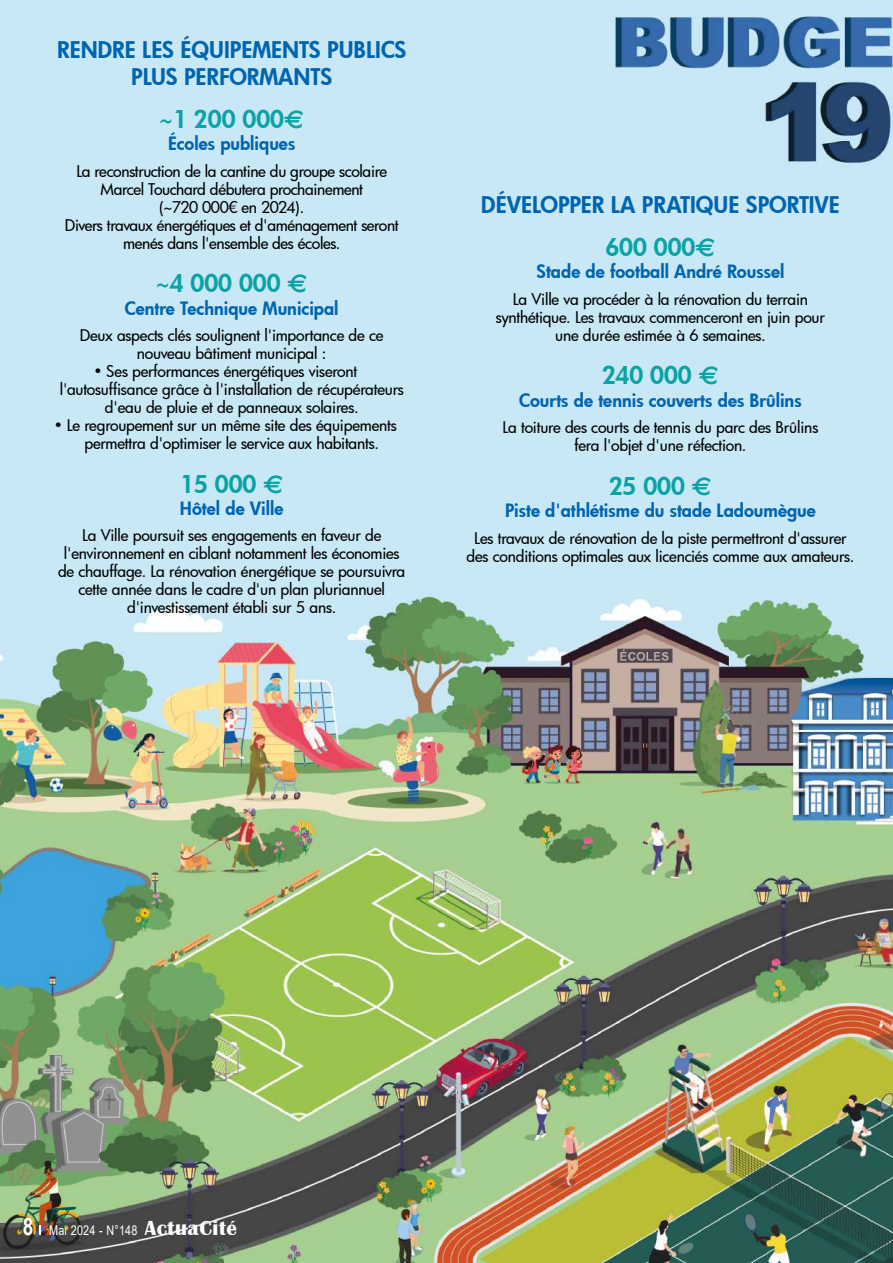
<style>
.page{position:relative;width:893px;height:1263px;background:#fff}
.page>*{position:absolute;margin:0;border:0;box-sizing:border-box;transform-origin:0 0}
.t1{font:800 24px "Futura";color:#09a3a6}
.t2{font:800 22.5px/27px "Futura";color:#0064af;text-align:center}
.t3{font:800 18px "Futura";color:#0064af}
.t4{font:500 15.75px/18px "Futura";letter-spacing:-.015em;color:#000;text-align:center}
.t5{font:13.5px "Arial";letter-spacing:.02em;color:#fff;scale:.8 1}
.s1{font-weight:700;font-size:24px}
.s2{font-family:"Britannic";font-weight:700;font-size:21px}
</style>
<div class="page">
<img style="left:0;top:0;width:893px;height:1263px">
<h2 class="t2" style="left:57px;top:35px;width:351px">RENDRE LES ÉQUIPEMENTS PUBLICS<br>PLUS PERFORMANTS</h2>
<h1 class="t1" style="left:159px;top:103px;width:146px">~1 200 000€</h1>
<p class="t3" style="left:168px;top:132px;width:129px">Écoles publiques</p>
<p class="t4" style="left:65px;top:162px;width:335px">La reconstruction de la cantine du groupe scolaire Marcel Touchard débutera prochainement<br>(~720 000€ en 2024).<br>Divers travaux énergétiques et d'aménagement seront menés dans l'ensemble des écoles.</p>
<h1 class="t1" style="left:156px;top:267px;width:153px">~4 000 000 €</h1>
<p class="t3" style="left:125px;top:296px;width:215px">Centre Technique Municipal</p>
<p class="t4" style="left:80px;top:326px;width:305px">Deux aspects clés soulignent l'importance de ce nouveau bâtiment municipal :</p>
<p class="t4" style="left:94px;top:362px;width:265px">• Ses performances énergétiques viseront</p>
<p class="t4" style="left:60px;top:380px;width:346px">l'autosuffisance grâce à l'installation de récupérateurs</p>
<p class="t4" style="left:105px;top:398px;width:255px">d'eau de pluie et de panneaux solaires.</p>
<p class="t4" style="left:85px;top:416px;width:314px;text-align:left;text-indent:-31px">• Le regroupement sur un même site des équipements permettra d'optimiser le service aux habitants.</p>
<h1 class="t1" style="left:180px;top:468px;width:105px">15 000 €</h1>
<p class="t3" style="left:180px;top:496px;width:105px">Hôtel de Ville</p>
<p class="t4" style="left:58px;top:526px;width:349px">La Ville poursuit ses engagements en faveur de l'environnement en ciblant notamment les économies de chauffage. La rénovation énergétique se poursuivra cette année dans le cadre d'un plan pluriannuel d'investissement établi sur 5 ans.</p>
<h2 class="t2" style="left:481px;top:190px;width:360px">DÉVELOPPER LA PRATIQUE SPORTIVE</h2>
<h1 class="t1" style="left:605px;top:231px;width:111px">600 000€</h1>
<p class="t3" style="left:537px;top:260px;width:249px">Stade de football André Roussel</p>
<p class="t4" style="left:496px;top:290px;width:331px">La Ville va procéder à la rénovation du terrain synthétique. Les travaux commenceront en juin pour une durée estimée à 6 semaines.</p>
<h1 class="t1" style="left:602px;top:359px;width:118px">240 000 €</h1>
<p class="t3" style="left:519px;top:388px;width:284px">Courts de tennis couverts des Brûlins</p>
<p class="t4" style="left:503px;top:418px;width:317px">La toiture des courts de tennis du parc des Brûlins fera l'objet d'une réfection.</p>
<h1 class="t1" style="left:609px;top:470px;width:104px">25 000 €</h1>
<p class="t3" style="left:505px;top:498px;width:312px">Piste d'athlétisme du stade Ladoumègue</p>
<p class="t4" style="left:466px;top:528px;width:389px">Les travaux de rénovation de la piste permettront d'assurer des conditions optimales aux licenciés comme aux amateurs.</p>
<p class="t5" style="left:23px;top:1221px;width:269px"><span class="s1">8</span> Mai 2024 - N°148 <span class="s2">ActuaCité</span></p>
</div>
